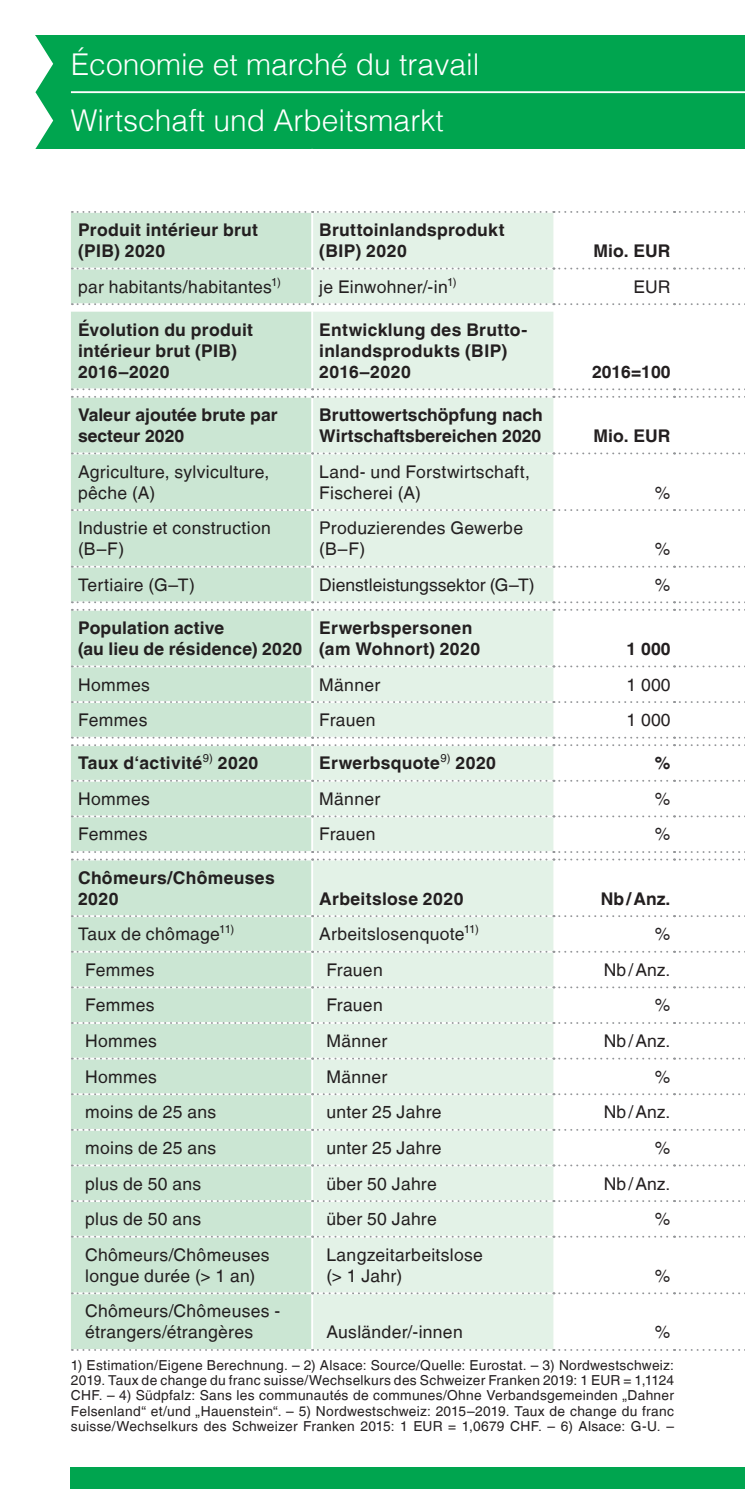
<style>
.page{position:relative;width:745px;height:1489px;background:#fff}
.page>*{position:absolute;margin:0;border:0;box-sizing:border-box;transform-origin:0 0}
.t1{font:300 30px "Helvetica LT";color:#fff}
.t2{font:17.5px/21px "Helvetica LT";letter-spacing:.02em;color:#231f20}
.t3{font:700 17.5px/21px "Helvetica LT";letter-spacing:.015em;color:#231f20}
.t4{font:17.5px "Helvetica LT";color:#231f20}
.t5{font:13.75px/15px "Helvetica LT";letter-spacing:.02em;color:#231f20;text-align:justify}
</style>
<div class="page">
<div style="left:35px;top:92px;width:709px;height:57px;background:#00a54f"></div>
<div style="left:35px;top:35px;width:709px;height:57px;background:#00a54f"></div>
<hr style="left:71px;top:91px;width:673px;height:2px;background:#fff">
<div style="left:71px;top:1467px;width:673px;height:21px;background:#00a54f"></div>
<svg style="left:744px;top:1467px;width:1px;height:21px"></svg>
<svg style="left:35px;top:35px;width:18px;height:114px"></svg>
<div style="left:71px;top:212px;width:240px;height:1137px;background:#cbe6d3"></div>
<div style="left:313px;top:213px;width:240px;height:1135px;background:#e3f2e7"></div>
<svg style="left:72px;top:211px;width:673px;height:2px"></svg>
<svg style="left:72px;top:267px;width:673px;height:2px"></svg>
<svg style="left:72px;top:303px;width:673px;height:9px"></svg>
<svg style="left:72px;top:388px;width:673px;height:10px"></svg>
<svg style="left:72px;top:452px;width:673px;height:2px"></svg>
<svg style="left:72px;top:509px;width:673px;height:2px"></svg>
<svg style="left:72px;top:565px;width:673px;height:2px"></svg>
<svg style="left:72px;top:601px;width:673px;height:9px"></svg>
<svg style="left:72px;top:665px;width:673px;height:2px"></svg>
<svg style="left:72px;top:701px;width:673px;height:2px"></svg>
<svg style="left:72px;top:736px;width:673px;height:10px"></svg>
<svg style="left:72px;top:779px;width:673px;height:2px"></svg>
<svg style="left:72px;top:815px;width:673px;height:2px"></svg>
<svg style="left:72px;top:851px;width:673px;height:9px"></svg>
<svg style="left:72px;top:915px;width:673px;height:2px"></svg>
<svg style="left:72px;top:950px;width:673px;height:2px"></svg>
<svg style="left:72px;top:986px;width:673px;height:2px"></svg>
<svg style="left:72px;top:1022px;width:673px;height:1px"></svg>
<svg style="left:72px;top:1057px;width:673px;height:2px"></svg>
<svg style="left:72px;top:1093px;width:673px;height:2px"></svg>
<svg style="left:72px;top:1128px;width:673px;height:2px"></svg>
<svg style="left:72px;top:1164px;width:673px;height:2px"></svg>
<svg style="left:72px;top:1200px;width:673px;height:1px"></svg>
<svg style="left:72px;top:1235px;width:673px;height:2px"></svg>
<svg style="left:72px;top:1292px;width:673px;height:2px"></svg>
<svg style="left:72px;top:1348px;width:673px;height:2px"></svg>
<h1 class="t1" style="left:71px;top:45px;width:409px">Économie et marché du travail</h1>
<h1 class="t1" style="left:71px;top:102px;width:374px">Wirtschaft und Arbeitsmarkt</h1>
<p class="t3" style="left:78px;top:219px;width:181px">Produit intérieur brut (PIB) 2020</p>
<p class="t3" style="left:319px;top:219px;width:187px">Bruttoinlandsprodukt (BIP) 2020</p>
<p class="t3" style="left:593px;top:240px;width:78px">Mio. EUR</p>
<p class="t2" style="left:78px;top:276px;width:204px">par habitants/habitantes<sup>1)</sup></p>
<p class="t2" style="left:319px;top:276px;width:139px">je Einwohner/-in<sup>1)</sup></p>
<p class="t2" style="left:633px;top:276px;width:38px">EUR</p>
<p class="t3" style="left:78px;top:319px;width:176px">Évolution du produit intérieur brut (PIB)<br>2016–2020</p>
<p class="t3" style="left:319px;top:319px;width:208px">Entwicklung des Brutto&shy;inlandsprodukts (BIP)<br>2016–2020</p>
<p class="t3" style="left:591px;top:361px;width:80px">2016=100</p>
<p class="t3" style="left:78px;top:404px;width:201px">Valeur ajoutée brute par secteur 2020</p>
<p class="t3" style="left:319px;top:404px;width:225px">Bruttowertschöpfung nach<br>Wirtschaftsbereichen 2020</p>
<p class="t2" style="left:78px;top:461px;width:193px">Agriculture, sylviculture, pêche (A)</p>
<p class="t2" style="left:319px;top:461px;width:212px">Land- und Forstwirtschaft,<br>Fischerei (A)</p>
<p class="t2" style="left:78px;top:517px;width:194px">Industrie et construction (B–F)</p>
<p class="t2" style="left:319px;top:517px;width:205px">Produzierendes Gewerbe (B–F)</p>
<p class="t3" style="left:593px;top:425px;width:78px">Mio. EUR</p>
<p class="t2" style="left:654px;top:482px;width:17px">%</p>
<p class="t2" style="left:654px;top:538px;width:17px">%</p>
<p class="t2" style="left:78px;top:574px;width:118px">Tertiaire (G–T)</p>
<p class="t4" style="left:319px;top:574px;width:217px">Dienstleistungssektor (G–T)</p>
<p class="t2" style="left:654px;top:574px;width:17px">%</p>
<p class="t3" style="left:78px;top:617px;width:225px">Population active<br>(au lieu de résidence) 2020</p>
<p class="t3" style="left:319px;top:617px;width:162px">Erwerbspersonen (am Wohnort) 2020</p>
<p class="t3" style="left:626px;top:638px;width:45px">1 000</p>
<p class="t2" style="left:78px;top:673px;width:73px">Hommes</p>
<p class="t2" style="left:319px;top:673px;width:62px">Männer</p>
<p class="t2" style="left:626px;top:673px;width:45px">1 000</p>
<p class="t2" style="left:78px;top:709px;width:71px">Femmes</p>
<p class="t2" style="left:319px;top:709px;width:58px">Frauen</p>
<p class="t2" style="left:626px;top:709px;width:45px">1 000</p>
<p class="t3" style="left:78px;top:752px;width:182px">Taux d‘activité<sup>9)</sup> 2020</p>
<p class="t3" style="left:319px;top:752px;width:178px">Erwerbsquote<sup>9)</sup> 2020</p>
<p class="t3" style="left:654px;top:752px;width:17px">%</p>
<p class="t2" style="left:78px;top:788px;width:73px">Hommes</p>
<p class="t2" style="left:319px;top:788px;width:62px">Männer</p>
<p class="t2" style="left:654px;top:788px;width:17px">%</p>
<p class="t2" style="left:78px;top:823px;width:71px">Femmes</p>
<p class="t2" style="left:319px;top:823px;width:58px">Frauen</p>
<p class="t2" style="left:654px;top:823px;width:17px">%</p>
<p class="t3" style="left:78px;top:866px;width:198px">Chômeurs/Chômeuses<br>2020</p>
<p class="t3" style="left:319px;top:887px;width:146px">Arbeitslose 2020</p>
<p class="t3" style="left:600px;top:887px;width:71px">Nb/Anz.</p>
<p class="t2" style="left:78px;top:923px;width:158px">Taux de chômage<sup>11)</sup></p>
<p class="t2" style="left:319px;top:923px;width:161px">Arbeitslosenquote<sup>11)</sup></p>
<p class="t2" style="left:654px;top:923px;width:17px">%</p>
<p class="t2" style="left:85px;top:959px;width:71px">Femmes</p>
<p class="t2" style="left:326px;top:959px;width:58px">Frauen</p>
<p class="t2" style="left:603px;top:959px;width:68px">Nb/Anz.</p>
<p class="t2" style="left:85px;top:994px;width:71px">Femmes</p>
<p class="t2" style="left:326px;top:994px;width:58px">Frauen</p>
<p class="t2" style="left:654px;top:994px;width:17px">%</p>
<p class="t2" style="left:85px;top:1030px;width:73px">Hommes</p>
<p class="t2" style="left:326px;top:1030px;width:62px">Männer</p>
<p class="t2" style="left:603px;top:1030px;width:68px">Nb/Anz.</p>
<p class="t2" style="left:85px;top:1065px;width:73px">Hommes</p>
<p class="t2" style="left:326px;top:1065px;width:62px">Männer</p>
<p class="t2" style="left:654px;top:1065px;width:17px">%</p>
<p class="t2" style="left:85px;top:1101px;width:132px">moins de 25 ans</p>
<p class="t2" style="left:326px;top:1101px;width:117px">unter 25 Jahre</p>
<p class="t2" style="left:603px;top:1101px;width:68px">Nb/Anz.</p>
<p class="t2" style="left:85px;top:1137px;width:132px">moins de 25 ans</p>
<p class="t2" style="left:326px;top:1137px;width:117px">unter 25 Jahre</p>
<p class="t2" style="left:654px;top:1137px;width:17px">%</p>
<p class="t2" style="left:85px;top:1172px;width:118px">plus de 50 ans</p>
<p class="t2" style="left:326px;top:1172px;width:112px">über 50 Jahre</p>
<p class="t2" style="left:603px;top:1172px;width:68px">Nb/Anz.</p>
<p class="t2" style="left:85px;top:1208px;width:118px">plus de 50 ans</p>
<p class="t2" style="left:326px;top:1208px;width:112px">über 50 Jahre</p>
<p class="t2" style="left:654px;top:1208px;width:17px">%</p>
<p class="t2" style="left:85px;top:1243px;width:186px">Chômeurs/Chômeuses longue durée (&gt; 1 an)</p>
<p class="t2" style="left:326px;top:1243px;width:158px">Langzeitarbeitslose (&gt; 1 Jahr)</p>
<p class="t2" style="left:654px;top:1264px;width:17px">%</p>
<p class="t2" style="left:85px;top:1300px;width:196px">Chômeurs/Chômeuses - étrangers/étrangères</p>
<p class="t2" style="left:326px;top:1321px;width:138px">Ausländer/-innen</p>
<p class="t2" style="left:654px;top:1321px;width:17px">%</p>
<p class="t5" style="left:71px;top:1357px;width:604px">1) Estimation/Eigene Berechnung. – 2) Alsace: Source/Quelle: Eurostat. – 3) Nordwestschweiz:<br>2019. Taux de change du franc suisse/Wechselkurs des Schweizer Franken 2019: 1 EUR = 1,1124<br>CHF. – 4) Südpfalz: Sans les communautés de communes/Ohne Verbandsgemeinden „Dahner Felsenland“ et/und „Hauenstein“. – 5) Nordwestschweiz: 2015–2019. Taux de change du franc suisse/Wechselkurs des Schweizer Franken 2015: 1 EUR = 1,0679 CHF. – 6) Alsace: G-U. –</p>
</div>
